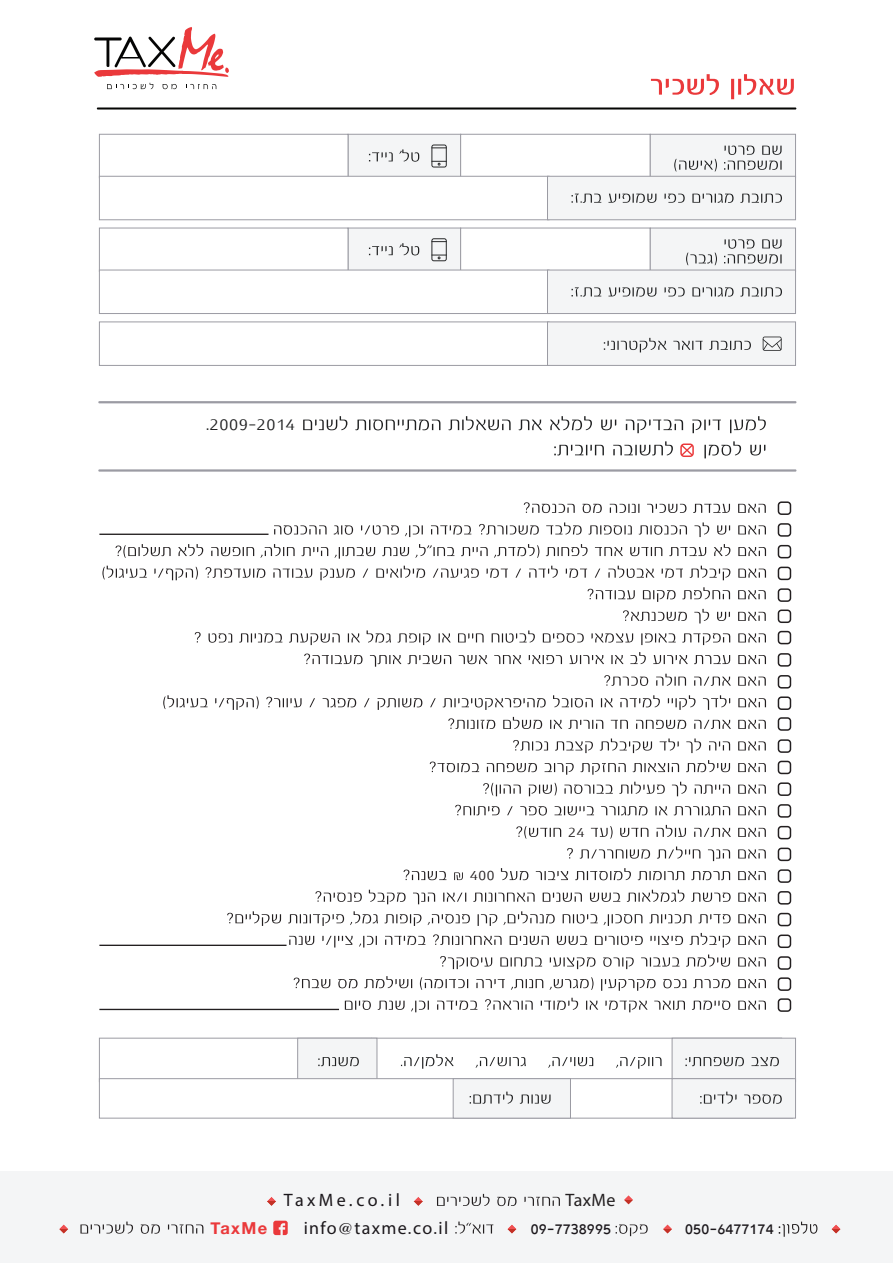
<style>
.page{position:relative;width:893px;height:1263px;background:#fff}
.page>*{position:absolute;margin:0;border:0;box-sizing:border-box;transform-origin:0 0}
.t1{font:300 21px "Fb Tipograf";color:#1f2021}
.t2{font:18px "Fb Tkuma";color:#1b171b}
.t3{font:18px "Myriad Hebrew";letter-spacing:.075em;color:#1b171b}
.t4{font:18px "Myriad Hebrew";letter-spacing:.185em;color:#1b171b}
.t5{font:300 18px "Fb Tipograf";color:#231f20}
.t6{font:18px "Myriad Hebrew";letter-spacing:.025em;color:#231f20}
.t7{font:700 16.5px "Helvetica Neue";letter-spacing:.085em;color:#ea393b}
.s1{font-family:"Fb Tkuma"}
</style>
<div class="page">
<div style="left:371px;top:1038px;width:411px;height:44px;background:#fff;border:1px solid #9b9ba3"></div>
<div style="left:348px;top:134px;width:113px;height:44px;background:#f4f5f6;border:1px solid #9b9ba3"></div>
<svg style="left:524px;top:502px;width:242px;height:11px"></svg>
<svg style="left:274px;top:522px;width:492px;height:15px"></svg>
<svg style="left:116px;top:544px;width:650px;height:15px"></svg>
<svg style="left:102px;top:566px;width:664px;height:14px"></svg>
<svg style="left:587px;top:587px;width:179px;height:15px"></svg>
<svg style="left:623px;top:609px;width:143px;height:14px"></svg>
<svg style="left:195px;top:630px;width:571px;height:15px"></svg>
<svg style="left:304px;top:652px;width:462px;height:15px"></svg>
<svg style="left:604px;top:674px;width:162px;height:12px"></svg>
<svg style="left:163px;top:695px;width:603px;height:15px"></svg>
<svg style="left:448px;top:717px;width:318px;height:12px"></svg>
<svg style="left:513px;top:738px;width:253px;height:15px"></svg>
<svg style="left:430px;top:760px;width:336px;height:15px"></svg>
<svg style="left:483px;top:782px;width:283px;height:14px"></svg>
<svg style="left:455px;top:805px;width:311px;height:10px"></svg>
<svg style="left:516px;top:826px;width:45px;height:13px"></svg>
<svg style="left:591px;top:825px;width:175px;height:14px"></svg>
<svg style="left:567px;top:846px;width:199px;height:15px"></svg>
<svg style="left:404px;top:869px;width:59px;height:11px"></svg>
<svg style="left:501px;top:868px;width:265px;height:12px"></svg>
<svg style="left:315px;top:890px;width:451px;height:14px"></svg>
<svg style="left:227px;top:911px;width:539px;height:15px"></svg>
<svg style="left:289px;top:933px;width:477px;height:14px"></svg>
<svg style="left:440px;top:954px;width:326px;height:15px"></svg>
<svg style="left:294px;top:976px;width:472px;height:15px"></svg>
<svg style="left:345px;top:998px;width:421px;height:14px"></svg>
<svg style="left:651px;top:74px;width:143px;height:25px"></svg>
<svg style="left:98px;top:469px;width:699px;height:3px;background:#b3b3b9"></svg>
<svg style="left:98px;top:401px;width:699px;height:2px"></svg>
<svg style="left:97px;top:107px;width:700px;height:3px;background:#555554"></svg>
<svg style="left:778px;top:501px;width:13px;height:14px"></svg>
<svg style="left:778px;top:523px;width:13px;height:14px"></svg>
<svg style="left:778px;top:545px;width:13px;height:13px"></svg>
<svg style="left:778px;top:567px;width:13px;height:13px"></svg>
<svg style="left:778px;top:588px;width:13px;height:14px"></svg>
<svg style="left:778px;top:609px;width:13px;height:14px"></svg>
<svg style="left:778px;top:631px;width:13px;height:13px"></svg>
<svg style="left:778px;top:653px;width:13px;height:14px"></svg>
<svg style="left:778px;top:675px;width:13px;height:13px"></svg>
<svg style="left:778px;top:696px;width:13px;height:14px"></svg>
<svg style="left:778px;top:717px;width:13px;height:14px"></svg>
<svg style="left:778px;top:739px;width:13px;height:14px"></svg>
<svg style="left:778px;top:761px;width:13px;height:13px"></svg>
<svg style="left:778px;top:782px;width:13px;height:14px"></svg>
<svg style="left:778px;top:804px;width:13px;height:14px"></svg>
<svg style="left:778px;top:826px;width:13px;height:13px"></svg>
<svg style="left:778px;top:848px;width:13px;height:13px"></svg>
<svg style="left:778px;top:869px;width:13px;height:14px"></svg>
<svg style="left:778px;top:891px;width:13px;height:13px"></svg>
<svg style="left:778px;top:913px;width:13px;height:13px"></svg>
<svg style="left:778px;top:934px;width:13px;height:14px"></svg>
<svg style="left:778px;top:956px;width:13px;height:14px"></svg>
<svg style="left:778px;top:977px;width:13px;height:14px"></svg>
<svg style="left:778px;top:998px;width:13px;height:14px"></svg>
<hr style="left:99px;top:534px;width:169px;height:1px;background:#231f20">
<hr style="left:99px;top:945px;width:187px;height:1px;background:#231f20">
<hr style="left:99px;top:1009px;width:240px;height:1px;background:#231f20">
<svg style="left:303px;top:416px;width:463px;height:17px"></svg>
<svg style="left:554px;top:441px;width:119px;height:14px"></svg>
<svg style="left:704px;top:441px;width:61px;height:17px"></svg>
<svg style="left:680px;top:443px;width:14px;height:14px"></svg>
<div style="left:0;top:1171px;width:893px;height:92px;background:#f4f5f6"></div>
<div style="left:99px;top:134px;width:249px;height:44px;background:#fff;border:1px solid #9b9ba3"></div>
<div style="left:460px;top:134px;width:191px;height:44px;background:#fff;border:1px solid #9b9ba3"></div>
<div style="left:650px;top:134px;width:146px;height:44px;background:#f4f5f6;border:1px solid #9b9ba3"></div>
<svg style="left:674px;top:146px;width:108px;height:25px"></svg>
<svg style="left:369px;top:149px;width:50px;height:13px"></svg>
<div style="left:99px;top:176px;width:450px;height:44px;background:#fff;border:1px solid #9b9ba3"></div>
<div style="left:547px;top:176px;width:249px;height:44px;background:#f4f5f6;border:1px solid #9b9ba3"></div>
<svg style="left:571px;top:194px;width:211px;height:9px"></svg>
<div style="left:348px;top:228px;width:113px;height:44px;background:#f4f5f6;border:1px solid #9b9ba3"></div>
<div style="left:99px;top:228px;width:249px;height:44px;background:#fff;border:1px solid #9b9ba3"></div>
<div style="left:460px;top:228px;width:191px;height:44px;background:#fff;border:1px solid #9b9ba3"></div>
<div style="left:650px;top:228px;width:146px;height:44px;background:#f4f5f6;border:1px solid #9b9ba3"></div>
<svg style="left:686px;top:239px;width:96px;height:26px"></svg>
<svg style="left:369px;top:243px;width:50px;height:12px"></svg>
<div style="left:99px;top:270px;width:450px;height:44px;background:#fff;border:1px solid #9b9ba3"></div>
<div style="left:547px;top:270px;width:249px;height:44px;background:#f4f5f6;border:1px solid #9b9ba3"></div>
<svg style="left:571px;top:287px;width:211px;height:10px"></svg>
<div style="left:99px;top:321px;width:450px;height:45px;background:#fff;border:1px solid #9b9ba3"></div>
<div style="left:547px;top:321px;width:249px;height:45px;background:#f4f5f6;border:1px solid #9b9ba3"></div>
<svg style="left:604px;top:338px;width:147px;height:14px"></svg>
<svg style="left:763px;top:337px;width:19px;height:14px"></svg>
<svg style="left:431px;top:145px;width:16px;height:22px"></svg>
<div style="left:99px;top:1038px;width:272px;height:44px;background:#fff;border:1px solid #9b9ba3"></div>
<svg style="left:431px;top:238px;width:16px;height:23px"></svg>
<svg style="left:437px;top:1194px;width:123px;height:12px"></svg>
<svg style="left:414px;top:1197px;width:8px;height:4px"></svg>
<svg style="left:414px;top:1201px;width:9px;height:5px"></svg>
<svg style="left:624px;top:1195px;width:9px;height:9px"></svg>
<svg style="left:267px;top:1197px;width:9px;height:4px"></svg>
<svg style="left:267px;top:1201px;width:9px;height:5px"></svg>
<svg style="left:455px;top:1221px;width:38px;height:12px"></svg>
<svg style="left:616px;top:1224px;width:32px;height:12px"></svg>
<svg style="left:779px;top:1221px;width:38px;height:16px"></svg>
<svg style="left:80px;top:1221px;width:123px;height:13px"></svg>
<svg style="left:273px;top:1221px;width:15px;height:14px"></svg>
<svg style="left:507px;top:1224px;width:9px;height:5px"></svg>
<svg style="left:507px;top:1229px;width:10px;height:4px"></svg>
<svg style="left:663px;top:1224px;width:9px;height:9px"></svg>
<svg style="left:832px;top:1224px;width:9px;height:5px"></svg>
<svg style="left:831px;top:1229px;width:10px;height:4px"></svg>
<svg style="left:59px;top:1224px;width:9px;height:9px"></svg>
<div style="left:672px;top:1038px;width:124px;height:44px;background:#f4f5f6;border:1px solid #9b9ba3"></div>
<div style="left:297px;top:1038px;width:80px;height:44px;background:#f4f5f6;border:1px solid #9b9ba3"></div>
<svg style="left:401px;top:1054px;width:378px;height:15px"></svg>
<svg style="left:318px;top:1057px;width:41px;height:9px"></svg>
<div style="left:99px;top:1078px;width:694px;height:40px;background:#fff;border:1px solid #9b9ba3"></div>
<div style="left:672px;top:1078px;width:124px;height:40px;background:#f4f5f6;border:1px solid #9b9ba3"></div>
<svg style="left:700px;top:1091px;width:82px;height:13px"></svg>
<div style="left:453px;top:1078px;width:118px;height:40px;background:#f4f5f6;border:1px solid #9b9ba3"></div>
<svg style="left:470px;top:1091px;width:81px;height:13px"></svg>
<svg style="left:107px;top:83px;width:46px;height:6px"></svg>
<svg style="left:163px;top:84px;width:14px;height:5px"></svg>
<svg style="left:186px;top:84px;width:30px;height:5px"></svg>
<svg style="left:94px;top:27px;width:135px;height:50px"></svg>
<p class="t1" style="left:206px;top:416px;width:91px">.2009-2014</p>
<p class="t5" style="left:470px;top:868px;width:27px">400</p>
<p class="t5" style="left:568px;top:825px;width:18px">24</p>
<p class="t4" style="left:284px;top:1190px;width:118px">TaxMe.co.il</p>
<p class="t6" style="left:565px;top:1190px;width:52px">TaxMe</p>
<p class="t7" style="left:211px;top:1217px;width:58px">TaxMe</p>
<p class="t3" style="left:304px;top:1217px;width:146px">info<span class="s1">@</span>taxme<span class="s1">.</span>co<span class="s1">.</span>il</p>
<p class="t2" style="left:531px;top:1220px;width:82px">09-7738995</p>
<p class="t2" style="left:685px;top:1220px;width:90px">050-6477174</p>
</div>
